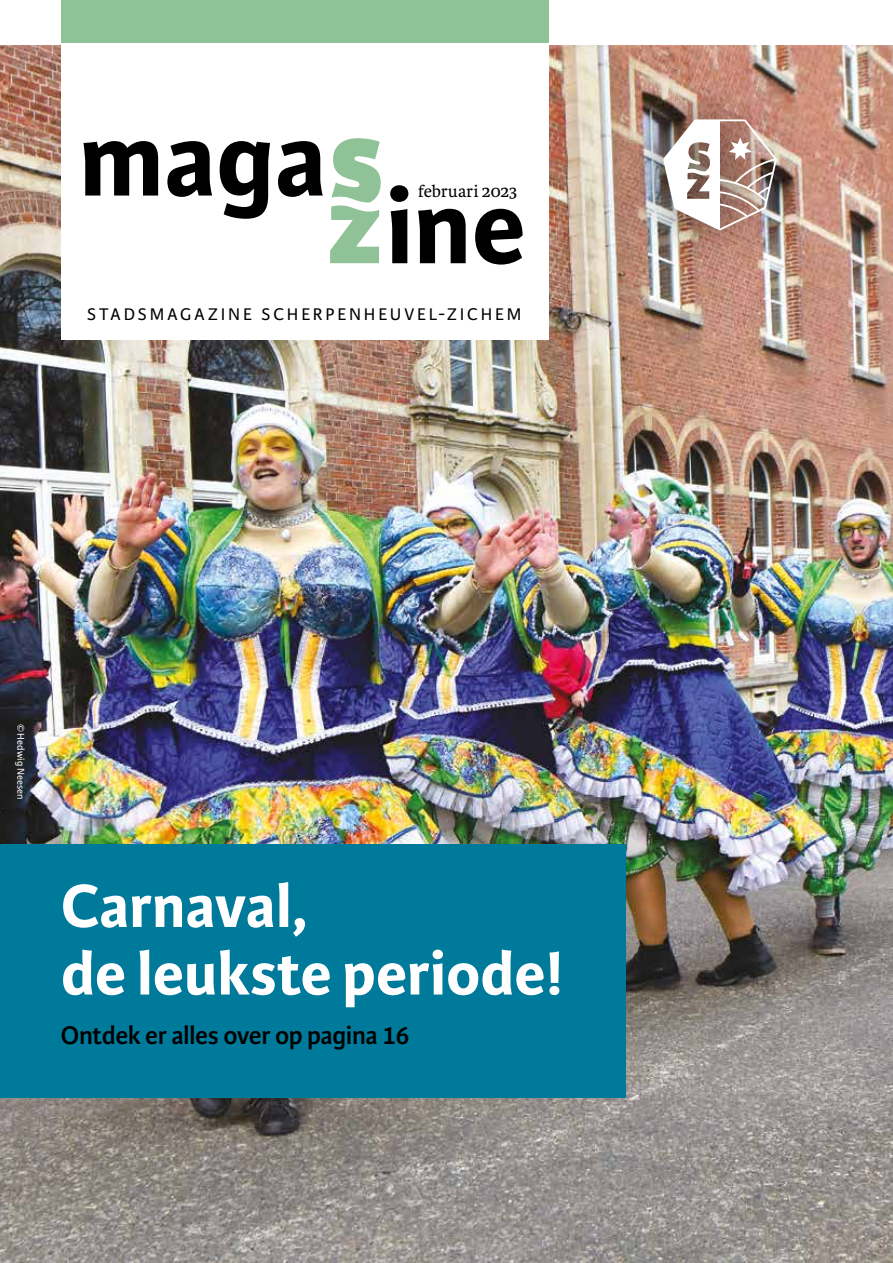
<style>
.page{position:relative;width:893px;height:1263px;background:#fff}
.page>*{position:absolute;margin:0;border:0;box-sizing:border-box;transform-origin:0 0}
.t1{font:700 112.05px "Karmina Sans";color:#000}
.t2{font:700 64.5px/67.5px "Karmina Sans";color:#fff}
.t3{font:600 27px "Karmina Sans";letter-spacing:-.015em;color:#000}
.t4{font:18px "Karmina Sans";letter-spacing:.16em;color:#000}
.t5{font:18px "Karmina";letter-spacing:.005em;color:#000}
.t6{font:10.5px "Karmina Sans";letter-spacing:.01em;color:#fff}
</style>
<div class="page">
<img style="left:0;top:45px;width:893px;height:1218px">
<div style="left:623px;top:77px;width:193px;height:193px;background:#000;opacity:.7"></div>
<img style="left:663px;top:119px;width:114px;height:111px">
<div style="left:61px;top:43px;width:488px;height:296px;background:#fff"></div>
<div style="left:61px;top:0;width:488px;height:43px;background:#8fc297"></div>
<div style="left:0;top:844px;width:625px;height:253px;background:#007a9b"></div>
<svg style="left:330px;top:138px;width:51px;height:125px"></svg>
<h1 class="t1" style="left:79px;top:95px;width:249px">maga</h1>
<p class="t5" style="left:418px;top:181px;width:101px">februari 2023</p>
<h1 class="t1" style="left:385px;top:162px;width:142px">ine</h1>
<p class="t4" style="left:87px;top:304px;width:436px">STADSMAGAZINE SCHERPENHEUVEL-ZICHEM</p>
<p class="t6" style="left:27px;top:723px;width:78px;rotate:90deg">© Hedwig Neesen</p>
<h2 class="t2" style="left:61px;top:873px;width:504px">Carnaval,<br>de leukste periode!</h2>
<h3 class="t3" style="left:61px;top:1020px;width:350px">Ontdek er alles over op pagina 16</h3>
</div>
